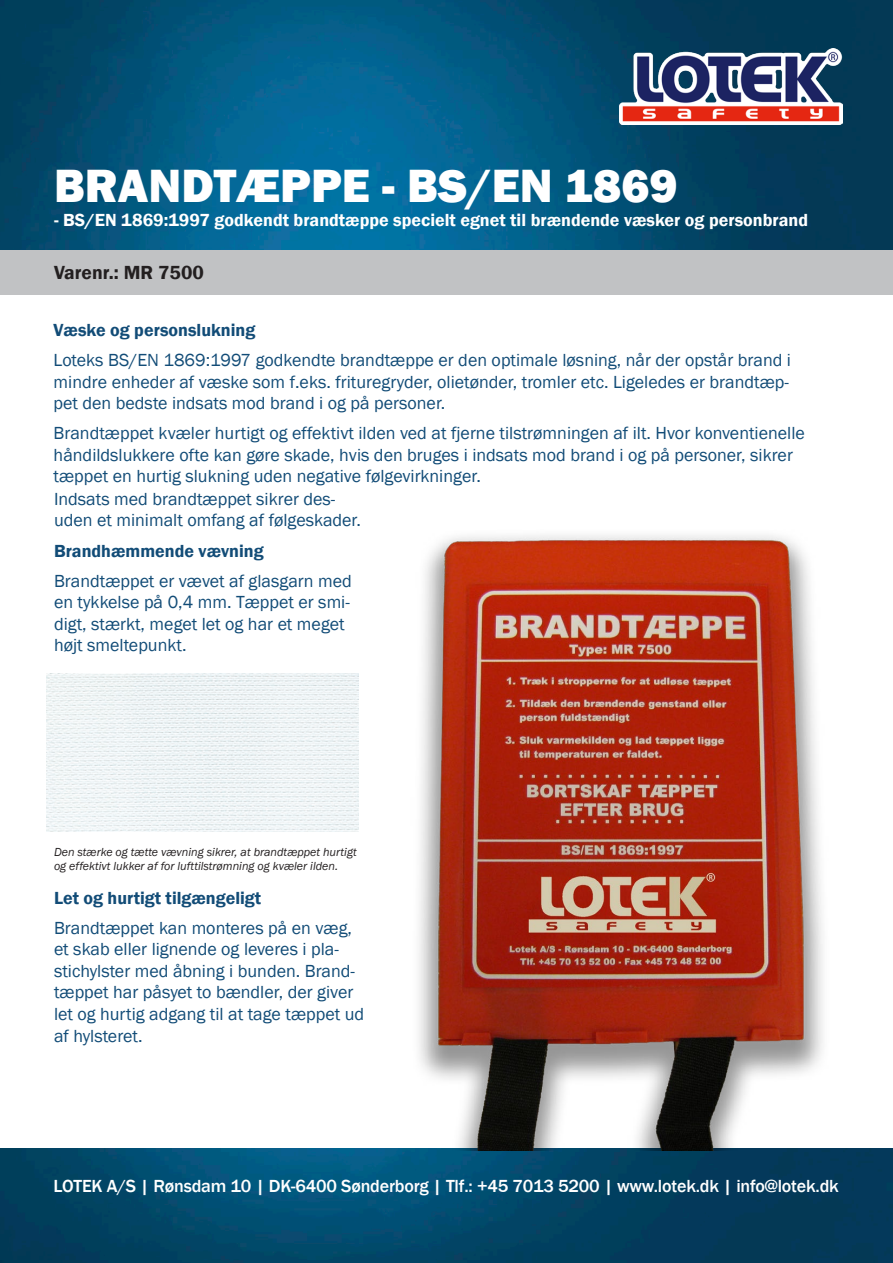
<style>
.page{position:relative;width:893px;height:1263px;background:#fff}
.page>*{position:absolute;margin:0;border:0;box-sizing:border-box;transform-origin:0 0}
.t1{font:800 48px "Franklin Gothic";color:#fff}
.t2{font:600 19.5px "Franklin Gothic";color:#231f20}
.t3{font:18px/21.6px "Franklin Gothic";color:#124c77}
.t4{font:500 18px "Franklin Gothic";letter-spacing:-.01em;color:#fff}
.t5{font:600 18px "Franklin Gothic";color:#fff}
.t6{font:600 18px "Franklin Gothic";color:#124c77}
.t7{font:italic 12px/14.4px "Franklin Gothic";color:#231f20}
</style>
<div class="page">
<img style="left:0;top:0;width:893px;height:1263px">
<img style="left:620px;top:49px;width:222px;height:76px">
<div style="left:0;top:285px;width:893px;height:863px;background:#fff"></div>
<div style="left:0;top:251px;width:893px;height:44px;background:#c1c2c4"></div>
<img style="left:398px;top:535px;width:474px;height:615px">
<img style="left:47px;top:673px;width:311px;height:158px">
<p class="t1" style="left:54px;top:155px;width:625px">BRANDTÆPPE - BS/EN 1869</p>
<p class="t5" style="left:54px;top:209px;width:756px">- BS/EN 1869:1997 godkendt brandtæppe specielt egnet til brændende væsker og personbrand</p>
<p class="t2" style="left:54px;top:261px;width:151px">Varenr.: MR 7500</p>
<p class="t6" style="left:54px;top:319px;width:203px">Væske og personslukning</p>
<p class="t3" style="left:54px;top:349px;width:739px">Loteks BS/EN 1869:1997 godkendte brandtæppe er den optimale løsning, når der opstår brand i mindre enheder af væske som f.eks. frituregryder, olietønder, tromler etc. Ligeledes er brandtæp&shy;pet den bedste indsats mod brand i og på personer.</p>
<p class="t3" style="left:54px;top:423px;width:753px">Brandtæppet kvæler hurtigt og effektivt ilden ved at fjerne tilstrømningen af ilt. Hvor konventienelle håndildslukkere ofte kan gøre skade, hvis den bruges i indsats mod brand i og på personer, sikrer tæppet en hurtig slukning uden negative følgevirkninger.</p>
<p class="t3" style="left:54px;top:488px;width:309px">Indsats med brandtæppet sikrer des&shy;uden et minimalt omfang af følgeskader.</p>
<p class="t6" style="left:54px;top:539px;width:211px">Brandhæmmende vævning</p>
<p class="t3" style="left:54px;top:570px;width:299px">Brandtæppet er vævet af glasgarn med en tykkelse på 0,4 mm. Tæppet er smi&shy;digt, stærkt, meget let og har et meget højt smeltepunkt.</p>
<p class="t7" style="left:54px;top:844px;width:304px">Den stærke og tætte vævning sikrer, at brandtæppet hurtigt og effektivt lukker af for lufttilstrømning og kvæler ilden.</p>
<p class="t6" style="left:54px;top:886px;width:209px">Let og hurtigt tilgængeligt</p>
<p class="t3" style="left:54px;top:917px;width:312px">Brandtæppet kan monteres på en væg, et skab eller lignende og leveres i pla&shy;stichylster med åbning i bunden. Brand&shy;tæppet har påsyet to bændler, der giver let og hurtig adgang til at tage tæppet ud af hylsteret.</p>
<p class="t4" style="left:53px;top:1174px;width:787px">LOTEK A/S | Rønsdam 10 | DK-6400 Sønderborg | Tlf.: +45 7013 5200 | www.lotek.dk | info@lotek.dk</p>
</div>
